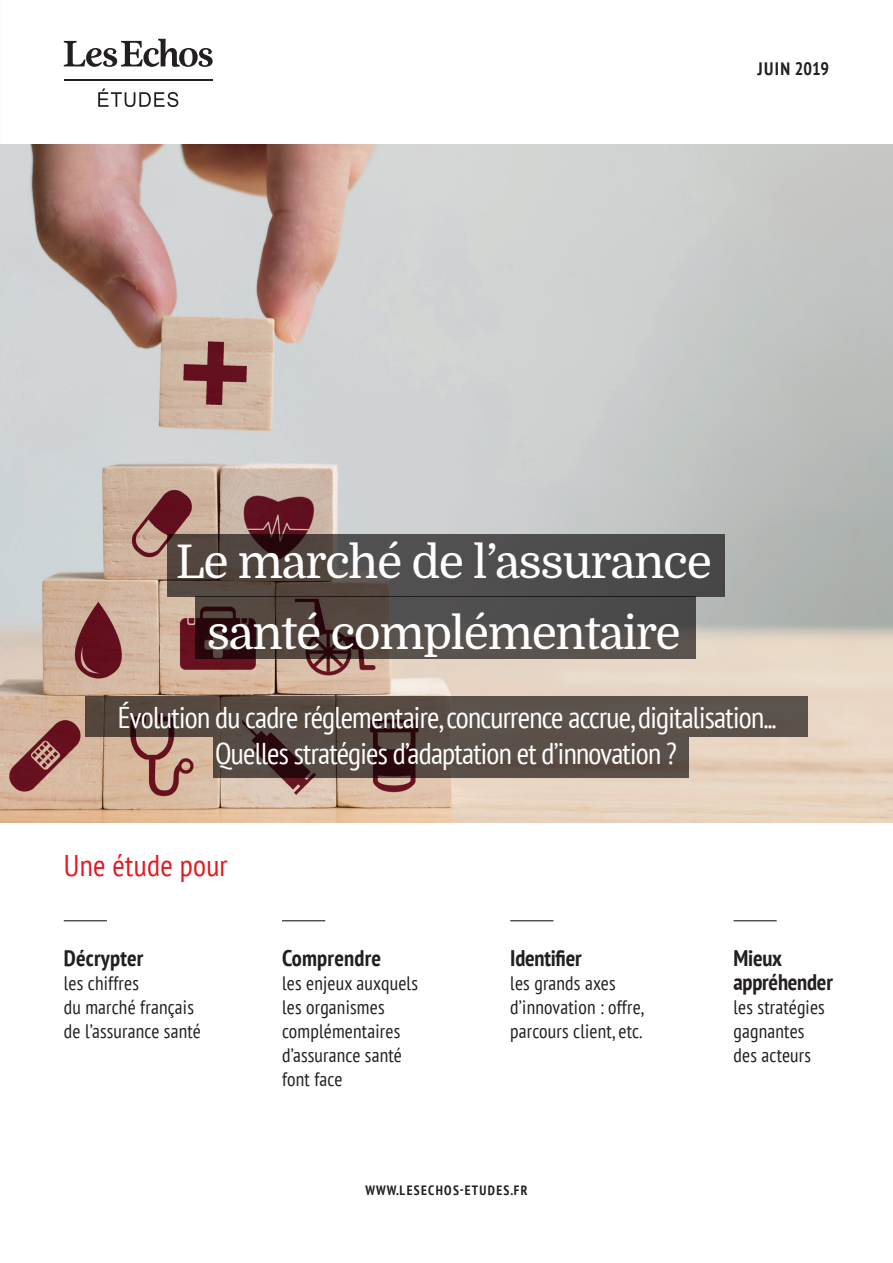
<style>
.page{position:relative;width:893px;height:1263px;background:#fff}
.page>*{position:absolute;margin:0;border:0;box-sizing:border-box;transform-origin:0 0}
.t1{font:46.5px/70.8px "Domine";letter-spacing:-.03em;color:#fff;text-align:center}
.t2{font:condensed 30px/36px "PT Sans";letter-spacing:-.025em;color:#fff;text-align:center}
.t3{font:condensed 30px "PT Sans";letter-spacing:.01em;color:#e21a21}
.t4{font:700 condensed 22.5px/24px "PT Sans";letter-spacing:-.01em;color:#231f20}
.t5{font:700 condensed 22.5px "PT Sans";letter-spacing:.01em;color:#231f20}
.t6{font:condensed 19.5px/24px "PT Sans";letter-spacing:.01em;color:#231f20}
.t7{font:700 condensed 18px "PT Sans";letter-spacing:.04em;color:#231f20}
.t8{font:700 condensed 13.5px "PT Sans";letter-spacing:.1em;color:#231f20}
</style>
<div class="page">
<img style="left:0;top:144px;width:893px;height:678px">
<svg style="left:167px;top:534px;width:558px;height:63px;background:#4d4846"></svg>
<svg style="left:196px;top:597px;width:500px;height:62px;background:#4e4542"></svg>
<svg style="left:85px;top:696px;width:723px;height:41px;background:#564b44"></svg>
<svg style="left:213px;top:737px;width:476px;height:41px;background:#52433e"></svg>
<hr style="left:64px;top:920px;width:43px;height:1px;background:#231f20">
<hr style="left:282px;top:920px;width:43px;height:1px;background:#231f20">
<hr style="left:510px;top:920px;width:43px;height:1px;background:#231f20">
<hr style="left:733px;top:920px;width:44px;height:1px;background:#231f20">
<hr style="left:64px;top:79px;width:148px;height:1px;background:#231f20">
<svg style="left:64px;top:39px;width:149px;height:28px"></svg>
<svg style="left:98px;top:88px;width:80px;height:19px"></svg>
<p class="t7" style="left:758px;top:56px;width:73px">JUIN 2019</p>
<h1 class="t1" style="left:176px;top:527px;width:538px">Le marché de l’assurance santé complémentaire</h1>
<h2 class="t2" style="left:118px;top:699px;width:660px">Évolution du cadre réglementaire, concurrence accrue, digitalisation...<br>Quelles stratégies d’adaptation et d’innovation ?</h2>
<h2 class="t3" style="left:64px;top:846px;width:166px">Une étude pour</h2>
<p class="t5" style="left:64px;top:943px;width:81px">Décrypter</p>
<p class="t6" style="left:64px;top:971px;width:139px">les chiffres<br>du marché français de l’assurance santé</p>
<p class="t5" style="left:282px;top:943px;width:101px">Comprendre</p>
<p class="t6" style="left:282px;top:971px;width:137px">les enjeux auxquels les organismes complémentaires d’assurance santé font face</p>
<p class="t4" style="left:510px;top:946px;width:73px">Identifier</p>
<p class="t6" style="left:510px;top:971px;width:135px">les grands axes d’innovation : offre, parcours client, etc.</p>
<p class="t8" style="left:365px;top:1182px;width:164px">WWW.LESECHOS-ETUDES.FR</p>
<p class="t4" style="left:733px;top:946px;width:101px">Mieux appréhender</p>
<p class="t6" style="left:733px;top:995px;width:93px">les stratégies gagnantes des acteurs</p>
</div>
